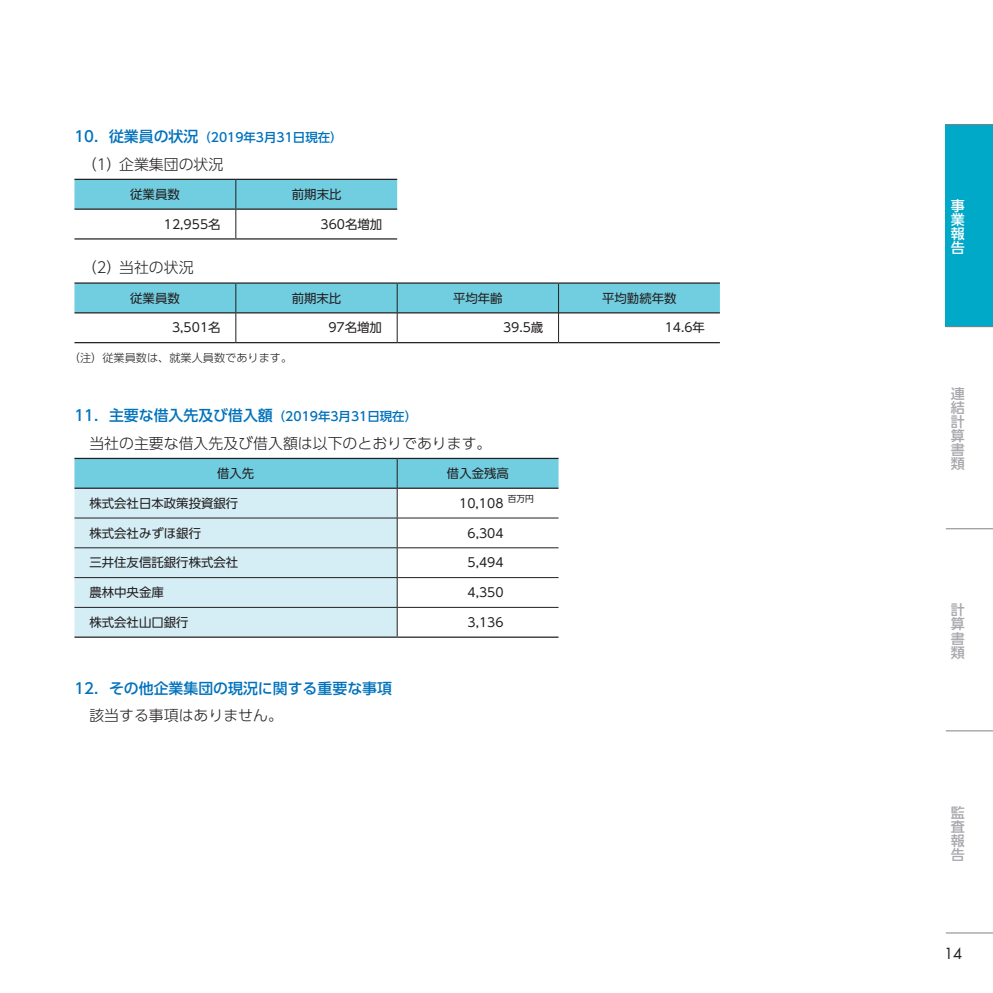
<style>
.page{position:relative;width:993px;height:993px;background:#fff}
.page>*{position:absolute;margin:0;border:0;box-sizing:border-box;transform-origin:0 0}
.t1{font:300 14.88px/27.3px "UD Shin Go Pro";color:#231f20}
.t2{font:500 14.88px "UD Shin Go Pro";color:#0072bc}
.t3{font:14.88px "Futura Std";color:#231f20}
.t4{font:500 14px/14px "UD Shin Go NT Pro";color:#a8a9ad;text-align:justify}
.t5{font:500 14px/14px "UD Shin Go NT Pro";color:#fff;text-align:justify}
.t6{font:12.42px "UD Shin Go Pro";color:#231f20}
.t7{font:500 12.42px "UD Shin Go Pro";color:#0072bc}
.t8{font:300 11.2px "UD Shin Go Pro";color:#231f20}
.t9{font:8.75px "UD Shin Go Pro";color:#231f20}
.s1{font-size:14.88px}
.s2{font-weight:500;color:#0072bc}
.s3{font-weight:500;font-size:12.42px;color:#0072bc}
</style>
<div class="page">
<hr style="left:74px;top:238px;width:162px;height:1px;background:#231f20">
<hr style="left:236px;top:238px;width:161px;height:1px;background:#231f20">
<svg style="left:74px;top:179px;width:323px;height:59px"></svg>
<hr style="left:74px;top:208px;width:162px;height:2px;background:#231f20">
<hr style="left:236px;top:208px;width:161px;height:2px;background:#231f20">
<hr style="left:74px;top:282px;width:162px;height:1px;background:#231f20">
<hr style="left:236px;top:282px;width:161px;height:1px;background:#231f20">
<hr style="left:397px;top:282px;width:161px;height:1px;background:#231f20">
<hr style="left:558px;top:282px;width:161px;height:1px;background:#231f20">
<hr style="left:74px;top:342px;width:162px;height:1px;background:#231f20">
<hr style="left:236px;top:342px;width:161px;height:1px;background:#231f20">
<hr style="left:397px;top:342px;width:161px;height:1px;background:#231f20">
<hr style="left:558px;top:342px;width:161px;height:1px;background:#231f20">
<svg style="left:74px;top:283px;width:645px;height:59px"></svg>
<div style="left:74px;top:578px;width:323px;height:58px;background:#d5eef5"></div>
<hr style="left:74px;top:457px;width:323px;height:2px;background:#231f20">
<hr style="left:397px;top:457px;width:161px;height:2px;background:#231f20">
<svg style="left:74px;top:458px;width:484px;height:119px"></svg>
<hr style="left:74px;top:577px;width:323px;height:1px;background:#231f20">
<hr style="left:397px;top:577px;width:161px;height:1px;background:#231f20">
<hr style="left:397px;top:577px;width:1px;height:30px;background:#231f20">
<hr style="left:74px;top:607px;width:323px;height:1px;background:#231f20">
<hr style="left:397px;top:607px;width:161px;height:1px;background:#231f20">
<svg style="left:397px;top:607px;width:1px;height:29px"></svg>
<hr style="left:74px;top:636px;width:323px;height:1px;background:#231f20">
<hr style="left:397px;top:636px;width:161px;height:1px;background:#231f20">
<div style="left:945px;top:124px;width:47px;height:202px;background:#00a9c8"></div>
<hr style="left:945px;top:326px;width:47px;height:1px;background:#808285">
<hr style="left:945px;top:528px;width:47px;height:1px;background:#808285">
<hr style="left:945px;top:730px;width:47px;height:1px;background:#808285">
<hr style="left:945px;top:124px;width:47px;height:1px;background:#808285">
<hr style="left:945px;top:932px;width:47px;height:1px;background:#808285">
<p class="t7" style="left:74px;top:127px;width:269px"><span class="s1">10．従業員の状況</span>（2019年3月31日現在）</p>
<p class="t1" style="left:74px;top:150px;width:150px">　（1）企業集団の状況</p>
<p class="t6" style="left:130px;top:184px;width:51px">従業員数</p>
<p class="t6" style="left:292px;top:184px;width:51px">前期末比</p>
<p class="t6" style="left:164px;top:214px;width:58px">12,955名</p>
<p class="t6" style="left:320px;top:214px;width:63px">360名増加</p>
<p class="t1" style="left:74px;top:253px;width:121px">　（2）当社の状況</p>
<p class="t6" style="left:130px;top:288px;width:51px">従業員数</p>
<p class="t6" style="left:291px;top:288px;width:51px">前期末比</p>
<p class="t6" style="left:453px;top:288px;width:51px">平均年齢</p>
<p class="t6" style="left:602px;top:288px;width:76px">平均勤続年数</p>
<p class="t6" style="left:172px;top:317px;width:50px">3,501名</p>
<p class="t6" style="left:328px;top:317px;width:55px">97名増加</p>
<p class="t6" style="left:503px;top:317px;width:42px">39.5歳</p>
<p class="t6" style="left:664px;top:317px;width:42px">14.6年</p>
<p class="t8" style="left:69px;top:348px;width:225px">（注）従業員数は、就業人員数であります。</p>
<p class="t1" style="left:74px;top:401px;width:418px"><span class="s2">11．主要な借入先及び借入額</span><span class="s3">（2019年3月31日現在）<br></span>　当社の主要な借入先及び借入額は以下のとおりであります。</p>
<p class="t6" style="left:217px;top:463px;width:39px">借入先</p>
<p class="t6" style="left:447px;top:463px;width:64px">借入金残高</p>
<p class="t6" style="left:89px;top:493px;width:150px">株式会社日本政策投資銀行</p>
<p class="t6" style="left:459px;top:493px;width:46px">10,108</p>
<p class="t9" style="left:507px;top:491px;width:28px">百万円</p>
<p class="t6" style="left:89px;top:522px;width:113px">株式会社みずほ銀行</p>
<p class="t6" style="left:467px;top:522px;width:38px">6,304</p>
<p class="t6" style="left:89px;top:552px;width:150px">三井住友信託銀行株式会社</p>
<p class="t6" style="left:467px;top:552px;width:38px">5,494</p>
<p class="t6" style="left:89px;top:582px;width:76px">農林中央金庫</p>
<p class="t6" style="left:467px;top:582px;width:38px">4,350</p>
<p class="t6" style="left:89px;top:612px;width:101px">株式会社山口銀行</p>
<p class="t6" style="left:467px;top:612px;width:38px">3,136</p>
<p class="t2" style="left:74px;top:675px;width:319px">12．その他企業集団の現況に関する重要な事項</p>
<p class="t1" style="left:74px;top:701px;width:210px">　該当する事項はありません。</p>
<p class="t5" style="left:950px;top:198px;width:15px">事業報告</p>
<p class="t4" style="left:950px;top:386px;width:15px">連結計算書類</p>
<p class="t4" style="left:950px;top:602px;width:15px">計算書類</p>
<p class="t4" style="left:950px;top:804px;width:15px">監査報告</p>
<p class="t3" style="left:943px;top:943px;width:20px">14</p>
</div>
